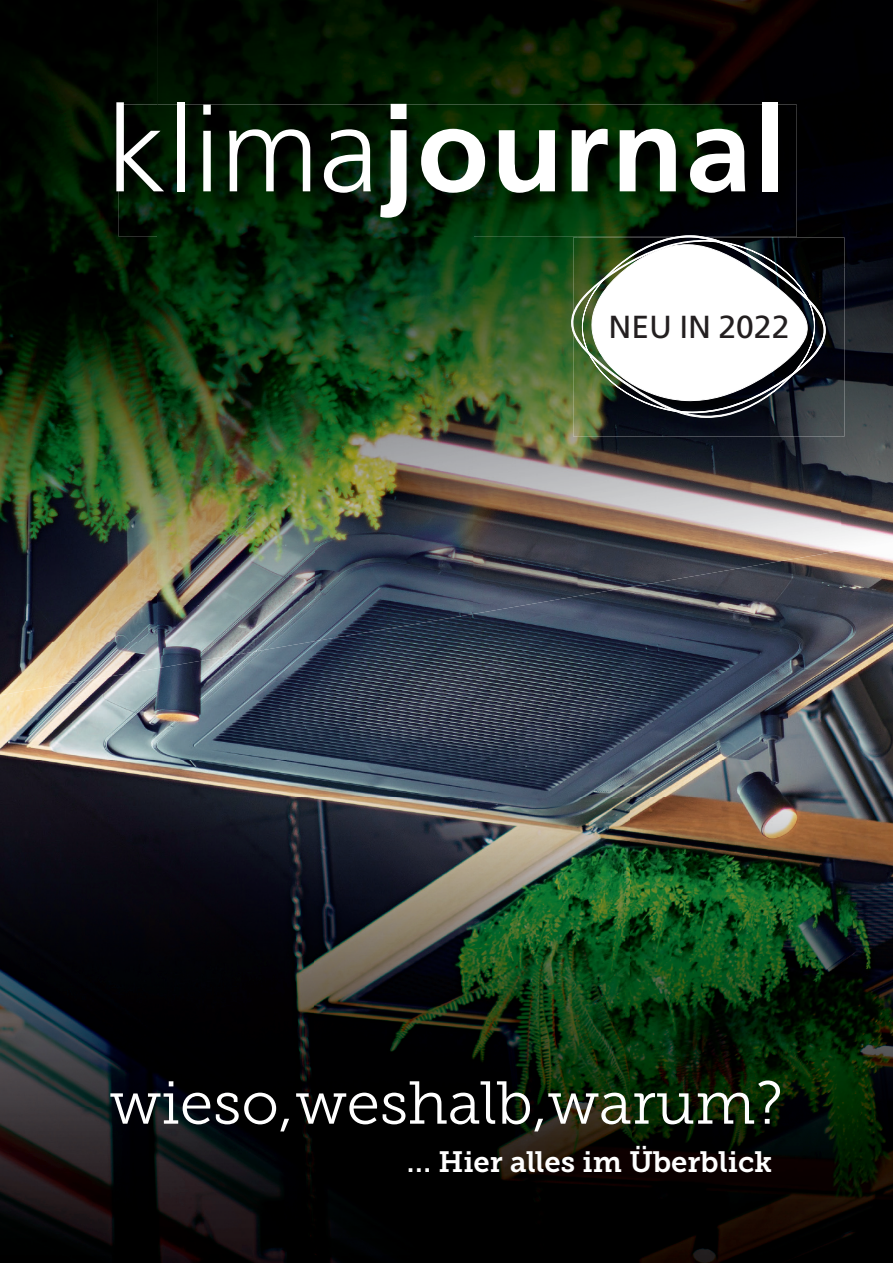
<style>
.page{position:relative;width:893px;height:1263px;background:#fff}
.page>*{position:absolute;margin:0;border:0;box-sizing:border-box;transform-origin:0 0}
.t1{font:700 118.65px "Frutiger LT Com";letter-spacing:.01em;color:#fff}
.t2{font:60.3px "Museo Slab 300";color:#fff}
.t3{font:31.8px "Frutiger LT Com";color:#231f20}
.t4{font:29.25px "Museo Slab 700";color:#fff}
.s1{font-weight:300}
</style>
<div class="page">
<img style="left:0;top:551px;width:893px;height:712px">
<img style="left:0;top:0;width:158px;height:695px">
<img style="left:157px;top:0;width:736px;height:106px">
<img style="left:797px;top:106px;width:96px;height:161px">
<img style="left:157px;top:237px;width:316px;height:298px">
<img style="left:473px;top:237px;width:105px;height:377px">
<img style="left:841px;top:267px;width:52px;height:284px">
<img style="left:578px;top:436px;width:263px;height:153px">
<img style="left:157px;top:535px;width:158px;height:133px">
<img style="left:315px;top:535px;width:158px;height:106px">
<img style="left:578px;top:588px;width:44px;height:8px">
<img style="left:573px;top:237px;width:271px;height:199px">
<img style="left:119px;top:105px;width:678px;height:132px">
<svg style="left:571px;top:235px;width:255px;height:183px"></svg>
<img style="left:674px;top:235px;width:31px;height:2px">
<h1 class="t1" style="left:107px;top:81px;width:680px"><span class="s1">klima</span>journal</h1>
<p class="t3" style="left:608px;top:308px;width:182px">NEU IN 2022</p>
<h2 class="t2" style="left:110px;top:1070px;width:674px">wieso, weshalb,warum?</h2>
<p class="t4" style="left:407px;top:1145px;width:367px">… Hier alles im Überblick</p>
</div>
